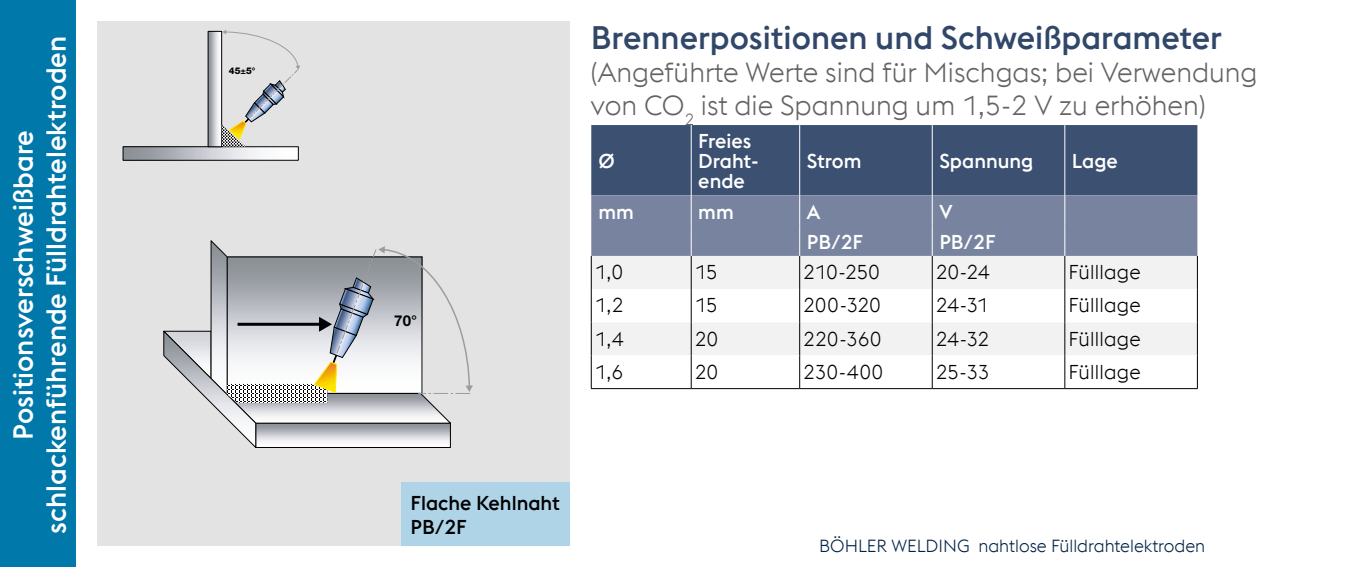
<style>
.page{position:relative;width:1347px;height:567px;background:#fff}
.page>*{position:absolute;margin:0;border:0;box-sizing:border-box;transform-origin:0 0}
.t1{font:500 32.5px "voestalpine";color:#314769}
.t2{font:300 27.5px/33px "voestalpine";color:#636362}
.t3{font:500 27.5px/33px "voestalpine";color:#fff;text-align:center}
.t4{font:300 20px "voestalpine";letter-spacing:.005em;color:#000}
.t5{font:500 20px/20px "voestalpine";color:#fff}
.t6{font:500 20px/24px "voestalpine";color:#000}
.t7{font:300 17.5px "voestalpine";color:#024}
.t8{font:700 15px "Helvetica Neue LT Pro";color:#000}
.t9{font:800 9.25px "Helvetica Neue LT Std";color:#000}
.s1{font-family:"Helvetica Neue LT Pro";font-weight:700}
</style>
<div class="page">
<div style="left:0;top:0;width:76px;height:567px;background:#0078aa"></div>
<div style="left:97px;top:21px;width:472px;height:525px;background:#e3e3e3"></div>
<div style="left:591px;top:125px;width:606px;height:70px;background:#3c5071"></div>
<div style="left:591px;top:195px;width:606px;height:61px;background:#78849f"></div>
<div style="left:592px;top:256px;width:605px;height:33px;background:#f2f2f2"></div>
<svg style="left:592px;top:289px;width:605px;height:99px"></svg>
<hr style="left:691px;top:125px;width:1px;height:70px;background:#fff">
<hr style="left:691px;top:195px;width:1px;height:31px;background:#fff">
<hr style="left:691px;top:226px;width:1px;height:30px;background:#fff">
<hr style="left:799px;top:125px;width:1px;height:70px;background:#fff">
<hr style="left:799px;top:195px;width:1px;height:31px;background:#fff">
<hr style="left:799px;top:226px;width:1px;height:30px;background:#fff">
<hr style="left:931px;top:125px;width:1px;height:70px;background:#fff">
<hr style="left:1064px;top:125px;width:1px;height:70px;background:#fff">
<hr style="left:931px;top:195px;width:1px;height:31px;background:#fff">
<hr style="left:1064px;top:195px;width:1px;height:31px;background:#fff">
<hr style="left:931px;top:226px;width:1px;height:30px;background:#fff">
<hr style="left:1064px;top:226px;width:1px;height:30px;background:#fff">
<hr style="left:591px;top:256px;width:1px;height:33px;background:#000">
<hr style="left:591px;top:289px;width:1px;height:33px;background:#000">
<hr style="left:591px;top:322px;width:1px;height:33px;background:#000">
<hr style="left:591px;top:355px;width:1px;height:33px;background:#000">
<hr style="left:591px;top:388px;width:100px;height:1px;background:#000">
<hr style="left:691px;top:256px;width:1px;height:33px;background:#000">
<hr style="left:691px;top:289px;width:1px;height:33px;background:#000">
<hr style="left:691px;top:322px;width:1px;height:33px;background:#000">
<hr style="left:691px;top:355px;width:1px;height:33px;background:#000">
<hr style="left:691px;top:388px;width:108px;height:1px;background:#000">
<hr style="left:799px;top:256px;width:1px;height:33px;background:#000">
<hr style="left:799px;top:289px;width:1px;height:33px;background:#000">
<hr style="left:799px;top:322px;width:1px;height:33px;background:#000">
<hr style="left:799px;top:355px;width:1px;height:33px;background:#000">
<hr style="left:931px;top:256px;width:1px;height:33px;background:#000">
<hr style="left:931px;top:289px;width:1px;height:33px;background:#000">
<hr style="left:931px;top:322px;width:1px;height:33px;background:#000">
<hr style="left:931px;top:355px;width:1px;height:33px;background:#000">
<hr style="left:932px;top:388px;width:132px;height:1px;background:#000">
<hr style="left:799px;top:388px;width:133px;height:1px;background:#000">
<hr style="left:1064px;top:256px;width:1px;height:33px;background:#000">
<hr style="left:1197px;top:256px;width:1px;height:33px;background:#000">
<hr style="left:1064px;top:289px;width:1px;height:33px;background:#000">
<hr style="left:1197px;top:289px;width:1px;height:33px;background:#000">
<hr style="left:1064px;top:322px;width:1px;height:33px;background:#000">
<hr style="left:1197px;top:322px;width:1px;height:33px;background:#000">
<hr style="left:1064px;top:355px;width:1px;height:33px;background:#000">
<hr style="left:1197px;top:355px;width:1px;height:33px;background:#000">
<hr style="left:1064px;top:388px;width:133px;height:1px;background:#000">
<img style="left:125px;top:148px;width:172px;height:11px">
<div style="left:123px;top:146px;width:176px;height:15px;border:1px solid #000"></div>
<img style="left:210px;top:33px;width:10px;height:112px">
<div style="left:208px;top:31px;width:14px;height:116px;border:1px solid #000"></div>
<svg style="left:222px;top:30px;width:78px;height:117px"></svg>
<div style="left:401px;top:483px;width:168px;height:63px;background:#afd4e8"></div>
<svg style="left:163px;top:240px;width:310px;height:208px"></svg>
<h2 class="t3" style="left:6px;top:534px;width:499px;rotate:-90deg">Positionsverschweißbare schlackenführende Fülldrahtelektroden</h2>
<p class="t9" style="left:229px;top:65px;width:28px">45<span class="s1">±</span>5°</p>
<p class="t8" style="left:394px;top:311px;width:24px">70°</p>
<h1 class="t1" style="left:591px;top:18px;width:632px">Brennerpositionen und Schweißparameter</h1>
<h2 class="t2" style="left:591px;top:56px;width:668px">(Angeführte Werte sind für Mischgas; bei Verwendung von CO<sub>2</sub> ist die Spannung um 1,5-2 V zu erhöhen)</h2>
<p class="t5" style="left:598px;top:151px;width:18px">Ø</p>
<p class="t5" style="left:698px;top:131px;width:62px">Freies<br>Draht&shy;ende</p>
<p class="t5" style="left:806px;top:151px;width:56px">Strom</p>
<p class="t5" style="left:939px;top:151px;width:96px">Spannung</p>
<p class="t5" style="left:1071px;top:151px;width:47px">Lage</p>
<p class="t5" style="left:598px;top:201px;width:37px">mm</p>
<p class="t5" style="left:698px;top:201px;width:37px">mm</p>
<p class="t5" style="left:806px;top:201px;width:15px">A</p>
<p class="t5" style="left:939px;top:201px;width:15px">V</p>
<p class="t5" style="left:806px;top:232px;width:58px">PB/2F</p>
<p class="t5" style="left:939px;top:232px;width:58px">PB/2F</p>
<p class="t4" style="left:595px;top:261px;width:30px">1,0</p>
<p class="t4" style="left:694px;top:261px;width:24px">15</p>
<p class="t4" style="left:803px;top:261px;width:78px">210-250</p>
<p class="t4" style="left:935px;top:261px;width:55px">20-24</p>
<p class="t4" style="left:1068px;top:261px;width:74px">Fülllage</p>
<p class="t4" style="left:595px;top:294px;width:30px">1,2</p>
<p class="t4" style="left:694px;top:294px;width:24px">15</p>
<p class="t4" style="left:803px;top:294px;width:79px">200-320</p>
<p class="t4" style="left:935px;top:294px;width:54px">24-31</p>
<p class="t4" style="left:1068px;top:294px;width:74px">Fülllage</p>
<p class="t4" style="left:595px;top:327px;width:30px">1,4</p>
<p class="t4" style="left:694px;top:327px;width:25px">20</p>
<p class="t4" style="left:803px;top:327px;width:80px">220-360</p>
<p class="t4" style="left:935px;top:327px;width:55px">24-32</p>
<p class="t4" style="left:1068px;top:327px;width:74px">Fülllage</p>
<p class="t4" style="left:595px;top:360px;width:30px">1,6</p>
<p class="t4" style="left:694px;top:360px;width:25px">20</p>
<p class="t4" style="left:803px;top:360px;width:82px">230-400</p>
<p class="t4" style="left:935px;top:360px;width:55px">25-33</p>
<p class="t4" style="left:1068px;top:360px;width:74px">Fülllage</p>
<p class="t6" style="left:410px;top:491px;width:151px">Flache Kehlnaht<br>PB/2F</p>
<p class="t7" style="left:819px;top:535px;width:387px">BÖHLER WELDING nahtlose Fülldrahtelektroden</p>
</div>
